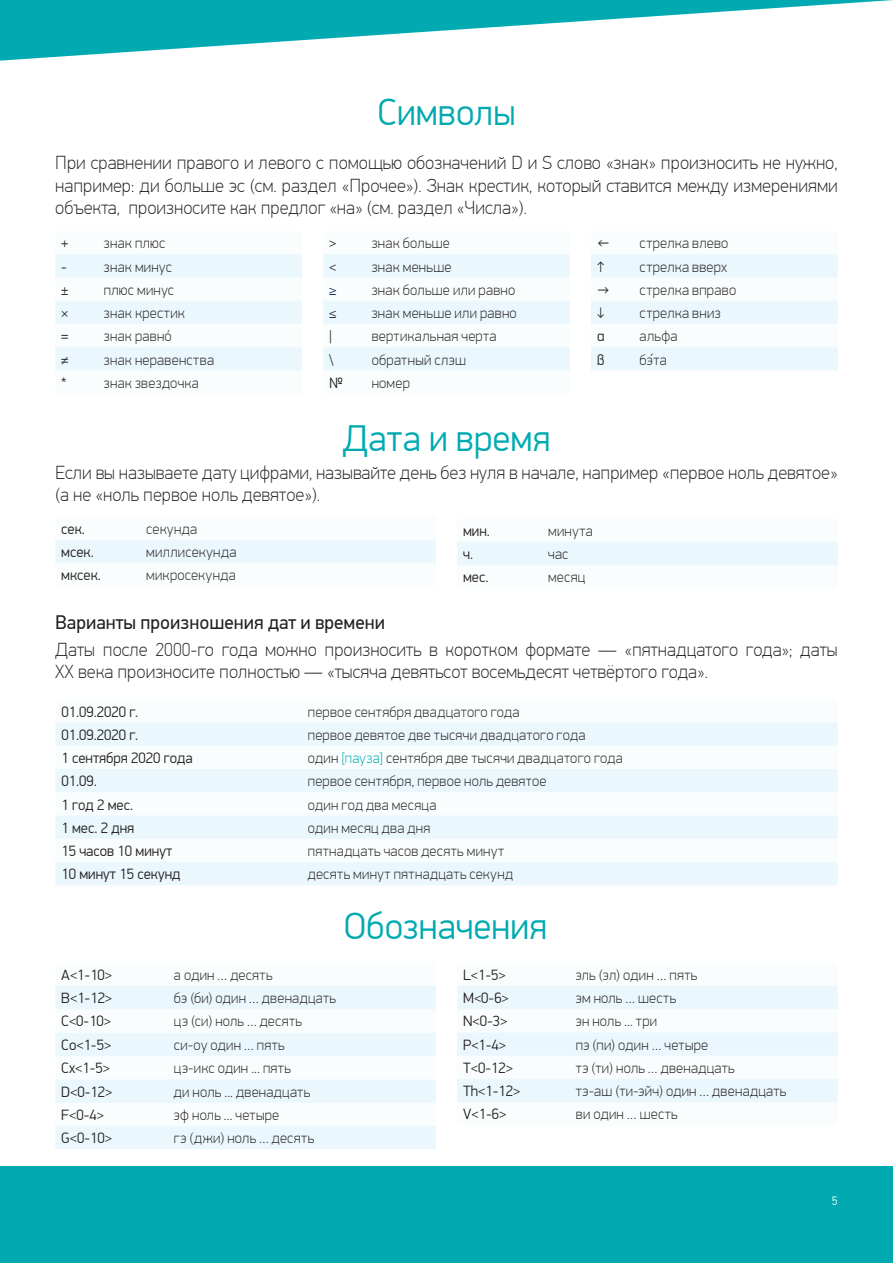
<style>
.page{position:relative;width:893px;height:1263px;background:#fff}
.page>*{position:absolute;margin:0;border:0;box-sizing:border-box;transform-origin:0 0}
.Заголовок{font:300 37.5px "PF Din Display Pro";letter-spacing:.005em;color:#00aab0}
.Подзаголовок{font:19.5px "PF Din Text Pro";color:#231f20}
.t1{font:100 18.75px/22.5px "PF Din Text Pro";color:#231f20}
.Произношение{font:100 15px "PF Din Display Pro";letter-spacing:.02em;color:#231f20}
.Term{font:300 15px "PF Din Display Pro";color:#231f20}
.Term-2{font:300 15px "PF Din Display Pro";color:#0e2746}
.t2{font:300 12px "PF Din Text Pro";color:#fff}
.s1{font-family:"Roboto";font-weight:300}
.s2{color:#00aab0}
</style>
<div class="page">
<svg style="left:0;top:0;width:893px;height:61px"></svg>
<div style="left:0;top:1166px;width:893px;height:97px;background:#00aab0"></div>
<svg style="left:55px;top:254px;width:247px;height:117px"></svg>
<svg style="left:323px;top:254px;width:247px;height:117px"></svg>
<svg style="left:591px;top:254px;width:247px;height:117px"></svg>
<div style="left:55px;top:540px;width:381px;height:23px;background:#eaf7fd"></div>
<div style="left:457px;top:542px;width:381px;height:23px;background:#eaf7fd"></div>
<svg style="left:55px;top:722px;width:783px;height:163px;fill:#eaf7fd"></svg>
<svg style="left:55px;top:986px;width:381px;height:163px;fill:#eaf7fd"></svg>
<svg style="left:457px;top:986px;width:381px;height:116px"></svg>
<p class="Заголовок" style="left:377px;top:91px;width:140px">Символы</p>
<p class="t1" style="left:55px;top:152px;width:784px;text-align:justify">При сравнении правого и левого с помощью обозначений D и S слово «знак» произносить не нужно, например: ди больше эс (см. раздел «Прочее»). Знак крестик, который ставится между измерениями объекта, произносите как предлог «на» (см. раздел «Числа»).</p>
<p class="Term" style="left:61px;top:235px;width:9px">+</p>
<p class="Произношение" style="left:104px;top:235px;width:63px">знак плюс</p>
<p class="Term" style="left:61px;top:258px;width:7px">-</p>
<p class="Произношение" style="left:104px;top:258px;width:70px">знак минус</p>
<p class="Term" style="left:61px;top:281px;width:9px">±</p>
<p class="Произношение" style="left:104px;top:281px;width:72px">плюс минус</p>
<p class="Term" style="left:61px;top:304px;width:9px">×</p>
<p class="Произношение" style="left:104px;top:304px;width:83px">знак крестик</p>
<p class="Term" style="left:61px;top:328px;width:9px">=</p>
<p class="Произношение" style="left:104px;top:328px;width:69px">знак равнó</p>
<p class="Term" style="left:61px;top:351px;width:9px">≠</p>
<p class="Произношение" style="left:104px;top:351px;width:112px">знак неравенства</p>
<p class="Term" style="left:61px;top:374px;width:7px">*</p>
<p class="Произношение" style="left:104px;top:374px;width:97px">знак звездочка</p>
<p class="Term" style="left:329px;top:235px;width:9px">&gt;</p>
<p class="Произношение" style="left:372px;top:235px;width:80px">знак больше</p>
<p class="Term" style="left:329px;top:258px;width:9px">&lt;</p>
<p class="Произношение" style="left:372px;top:258px;width:81px">знак меньше</p>
<p class="Term-2" style="left:329px;top:281px;width:9px">≥</p>
<p class="Произношение" style="left:372px;top:281px;width:145px">знак больше или равно</p>
<p class="Term" style="left:329px;top:304px;width:9px">≤</p>
<p class="Произношение" style="left:372px;top:304px;width:147px">знак меньше или равно</p>
<p class="Term" style="left:329px;top:328px;width:4px">|</p>
<p class="Произношение" style="left:372px;top:328px;width:126px">вертикальная черта</p>
<p class="Term" style="left:329px;top:351px;width:6px">\</p>
<p class="Произношение" style="left:372px;top:351px;width:96px">обратный слэш</p>
<p class="Term" style="left:329px;top:374px;width:15px">№</p>
<p class="Произношение" style="left:372px;top:374px;width:40px">номер</p>
<p class="Term" style="left:597px;top:235px;width:14px">←</p>
<p class="Произношение" style="left:640px;top:235px;width:90px">стрелка влево</p>
<p class="Term" style="left:597px;top:258px;width:9px">↑</p>
<p class="Произношение" style="left:640px;top:258px;width:89px">стрелка вверх</p>
<p class="Term" style="left:597px;top:281px;width:14px">→</p>
<p class="Произношение" style="left:640px;top:281px;width:98px">стрелка вправо</p>
<p class="Term" style="left:597px;top:304px;width:9px">↓</p>
<p class="Произношение" style="left:640px;top:304px;width:83px">стрелка вниз</p>
<p class="Term" style="left:597px;top:328px;width:9px">α</p>
<p class="Произношение" style="left:640px;top:328px;width:39px">альфа</p>
<p class="Term" style="left:597px;top:351px;width:9px">β</p>
<p class="Произношение" style="left:640px;top:351px;width:29px">бэта<span class="s1">́</span></p>
<p class="Заголовок" style="left:343px;top:416px;width:209px">Дата и время</p>
<p class="t1" style="left:55px;top:461px;width:784px">Если вы называете дату цифрами, называйте день без нуля в начале, например «первое ноль девятое» (а не «ноль первое ноль девятое»).</p>
<p class="Term" style="left:61px;top:520px;width:25px">сек.</p>
<p class="Произношение" style="left:146px;top:520px;width:52px">секунда</p>
<p class="Term" style="left:61px;top:543px;width:34px">мсек.</p>
<p class="Произношение" style="left:146px;top:543px;width:91px">миллисекунда</p>
<p class="Term" style="left:61px;top:567px;width:41px">мксек.</p>
<p class="Произношение" style="left:146px;top:567px;width:91px">микросекунда</p>
<p class="Term" style="left:463px;top:522px;width:28px">мин.</p>
<p class="Произношение" style="left:548px;top:522px;width:46px">минута</p>
<p class="Term" style="left:463px;top:545px;width:11px">ч.</p>
<p class="Произношение" style="left:548px;top:545px;width:22px">час</p>
<p class="Term" style="left:463px;top:569px;width:27px">мес.</p>
<p class="Произношение" style="left:548px;top:569px;width:39px">месяц</p>
<p class="Подзаголовок" style="left:55px;top:611px;width:331px">Варианты произношения дат и времени</p>
<p class="t1" style="left:55px;top:638px;width:784px">Даты после 2000-го года можно произносить в коротком формате — «пятнадцатого года»; даты<br>XX века произносите полностью — «тысяча девятьсот восемьдесят четвёртого года».</p>
<p class="Term" style="left:61px;top:703px;width:78px">01.09.2020 г.</p>
<p class="Произношение" style="left:308px;top:703px;width:213px">первое сентября двадцатого года</p>
<p class="Term" style="left:61px;top:726px;width:78px">01.09.2020 г.</p>
<p class="Произношение" style="left:308px;top:726px;width:279px">первое девятое две тысячи двадцатого года</p>
<p class="Term" style="left:61px;top:749px;width:133px">1 сентября 2020 года</p>
<p class="Произношение" style="left:308px;top:749px;width:316px">один <span class="s2">[пауза]</span> сентября две тысячи двадцатого года</p>
<p class="Term" style="left:61px;top:772px;width:37px">01.09.</p>
<p class="Произношение" style="left:308px;top:772px;width:240px">первое сентября, первое ноль девятое</p>
<p class="Term" style="left:61px;top:796px;width:73px">1 год 2 мес.</p>
<p class="Произношение" style="left:308px;top:796px;width:130px">один год два месяца</p>
<p class="Term" style="left:61px;top:819px;width:74px">1 мес. 2 дня</p>
<p class="Произношение" style="left:308px;top:819px;width:124px">один месяц два дня</p>
<p class="Term" style="left:61px;top:842px;width:112px">15 часов 10 минут</p>
<p class="Произношение" style="left:308px;top:842px;width:198px">пятнадцать часов десять минут</p>
<p class="Term" style="left:61px;top:865px;width:121px">10 минут 15 секунд</p>
<p class="Произношение" style="left:308px;top:865px;width:207px">десять минут пятнадцать секунд</p>
<p class="Заголовок" style="left:344px;top:905px;width:205px">Обозначения</p>
<p class="Term" style="left:61px;top:966px;width:52px">A&lt;1-10&gt;</p>
<p class="Произношение" style="left:174px;top:966px;width:100px">а один … десять</p>
<p class="Term" style="left:61px;top:989px;width:53px">B&lt;1-12&gt;</p>
<p class="Произношение" style="left:174px;top:989px;width:164px">бэ (би) один … двенадцать</p>
<p class="Term" style="left:61px;top:1013px;width:51px">C&lt;0-10&gt;</p>
<p class="Произношение" style="left:174px;top:1013px;width:130px">цэ (си) ноль … десять</p>
<p class="Term" style="left:61px;top:1036px;width:52px">Co&lt;1-5&gt;</p>
<p class="Произношение" style="left:174px;top:1036px;width:112px">си-оу один … пять</p>
<p class="Term" style="left:61px;top:1060px;width:50px">Cx&lt;1-5&gt;</p>
<p class="Произношение" style="left:174px;top:1060px;width:118px">цэ-икс один ... пять</p>
<p class="Term" style="left:61px;top:1083px;width:53px">D&lt;0-12&gt;</p>
<p class="Произношение" style="left:174px;top:1083px;width:138px">ди ноль ... двенадцать</p>
<p class="Term" style="left:61px;top:1106px;width:44px">F&lt;0-4&gt;</p>
<p class="Произношение" style="left:174px;top:1106px;width:107px">эф ноль ... четыре</p>
<p class="Term" style="left:61px;top:1129px;width:52px">G&lt;0-10&gt;</p>
<p class="Произношение" style="left:174px;top:1129px;width:142px">гэ (джи) ноль … десять</p>
<p class="Term" style="left:463px;top:966px;width:44px">L&lt;1-5&gt;</p>
<p class="Произношение" style="left:576px;top:966px;width:123px">эль (эл) один … пять</p>
<p class="Term" style="left:463px;top:989px;width:47px">M&lt;0-6&gt;</p>
<p class="Произношение" style="left:576px;top:989px;width:102px">эм ноль … шесть</p>
<p class="Term" style="left:463px;top:1013px;width:46px">N&lt;0-3&gt;</p>
<p class="Произношение" style="left:576px;top:1013px;width:83px">эн ноль ... три</p>
<p class="Term" style="left:463px;top:1036px;width:45px">P&lt;1-4&gt;</p>
<p class="Произношение" style="left:576px;top:1036px;width:134px">пэ (пи) один … четыре</p>
<p class="Term" style="left:463px;top:1059px;width:52px">T&lt;0-12&gt;</p>
<p class="Произношение" style="left:576px;top:1059px;width:160px">тэ (ти) ноль … двенадцать</p>
<p class="Term" style="left:463px;top:1082px;width:59px">Th&lt;1-12&gt;</p>
<p class="Произношение" style="left:576px;top:1082px;width:212px">тэ-аш (ти-эйч) один … двенадцать</p>
<p class="Term" style="left:463px;top:1106px;width:45px">V&lt;1-6&gt;</p>
<p class="Произношение" style="left:576px;top:1106px;width:103px">ви один … шесть</p>
<p class="t2" style="left:832px;top:1194px;width:7px">5</p>
</div>
